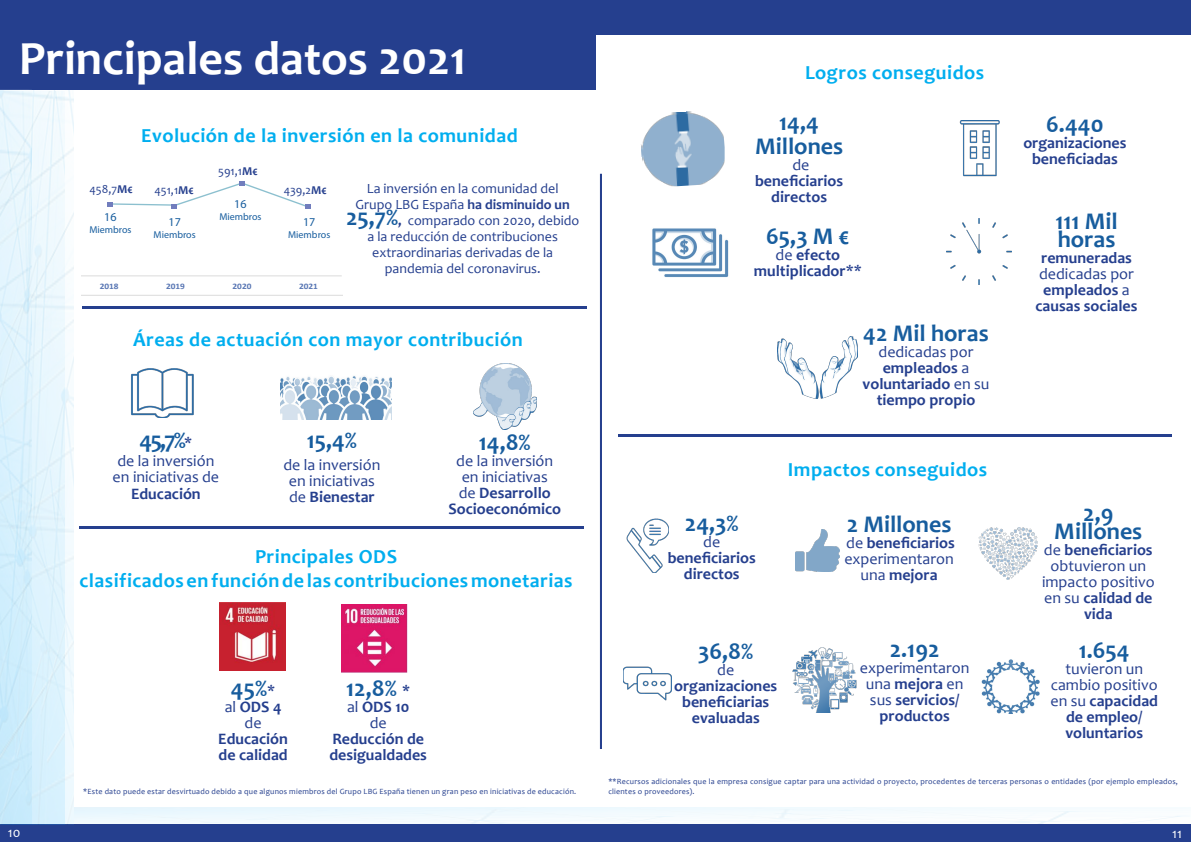
<style>
.page{position:relative;width:1191px;height:842px;background:#fff}
.page>*{position:absolute;margin:0;border:0;box-sizing:border-box;transform-origin:0 0}
.t1{font:700 48px "Candara";color:#fff}
.t2{font:700 24px/18px "Candara";color:#175d9e;text-align:center}
.t3{font:700 20px "Candara";letter-spacing:.025em;color:#00aeef}
.t4{font:700 16px/16px "Candara";color:#253f8e;text-align:center}
.t5{font:16px/16px "Candara";color:#253f8e;text-align:center}
.t6{font:14px/16px "Candara";color:#253f8e;text-align:center}
.t7{font:14px "Candara";color:#fff}
.t8{font:12px "Candara";color:#253f8e}
.t9{font:12px "Myriad Pro";color:#175d9e}
.t10{font:10px "Myriad Pro";color:#175d9e}
.t11{font:700 8.4px "Calibri";letter-spacing:-.005em;color:#5775b3;scale:1.11 1}
.t12{font:8px/9.6px "Candara";letter-spacing:.025em;color:#253f8e}
.s1{font-weight:700}
.s2{font-weight:700;font-size:24px;color:#175d9e}
.s3{font-weight:400;font-size:16px;color:#253f8e}
.s4{font-weight:400}
.s5{font-size:16px;color:#253f8e}
</style>
<div class="page">
<div style="left:0;top:0;width:595px;height:90px;background:#253f8e"></div>
<div style="left:594px;top:0;width:597px;height:35px;background:#253f8e"></div>
<hr style="left:600px;top:174px;width:2px;height:575px;background:#253f8e">
<div style="left:0;top:824px;width:1191px;height:18px;background:#253f8e"></div>
<hr style="left:80px;top:526px;width:504px;height:2px;background:#253f8e">
<hr style="left:82px;top:306px;width:504px;height:2px;background:#253f8e">
<hr style="left:618px;top:435px;width:553px;height:2px;background:#253f8e">
<img style="left:220px;top:602px;width:66px;height:68px">
<img style="left:342px;top:604px;width:65px;height:68px">
<img style="left:652px;top:228px;width:77px;height:49px">
<img style="left:777px;top:336px;width:80px;height:63px">
<img style="left:959px;top:121px;width:41px;height:56px">
<img style="left:641px;top:111px;width:83px;height:76px">
<img style="left:946px;top:218px;width:65px;height:67px">
<img style="left:473px;top:363px;width:63px;height:67px">
<img style="left:281px;top:376px;width:111px;height:44px">
<img style="left:131px;top:368px;width:63px;height:49px">
<img style="left:626px;top:518px;width:42px;height:55px">
<img style="left:795px;top:530px;width:44px;height:42px">
<img style="left:981px;top:659px;width:58px;height:54px">
<img style="left:979px;top:528px;width:58px;height:52px">
<img style="left:792px;top:647px;width:65px;height:65px">
<img style="left:624px;top:666px;width:47px;height:35px">
<img style="left:0;top:91px;width:73px;height:733px">
<svg style="left:81px;top:181px;width:261px;height:96px"></svg>
<p class="t1" style="left:19px;top:28px;width:449px">Principales datos 2021</p>
<p class="t8" style="left:89px;top:181px;width:45px">458,7<span class="s1">M€</span></p>
<p class="t9" style="left:104px;top:210px;width:14px">16</p>
<p class="t10" style="left:89px;top:224px;width:44px">Miembros</p>
<p class="t3" style="left:141px;top:123px;width:378px">Evolución de la inversión en la comunidad</p>
<p class="t8" style="left:154px;top:183px;width:41px">451,1<span class="s1">M€</span></p>
<p class="t9" style="left:168px;top:215px;width:14px">17</p>
<p class="t10" style="left:154px;top:229px;width:44px">Miembros</p>
<p class="t8" style="left:218px;top:163px;width:41px">591,1<span class="s1">M€</span></p>
<p class="t9" style="left:234px;top:197px;width:14px">16</p>
<p class="t10" style="left:219px;top:211px;width:44px">Miembros</p>
<p class="t8" style="left:284px;top:183px;width:45px">439,2<span class="s1">M€</span></p>
<p class="t9" style="left:303px;top:215px;width:14px">17</p>
<p class="t10" style="left:288px;top:229px;width:44px">Miembros</p>
<p class="t6" style="left:346px;top:181px;width:235px">La inversión en la comunidad del<br>Grupo LBG España <span class="s1">ha disminuido un<br></span><span class="s2">25,7%</span><span class="s1">,</span> comparado con 2020, debido a la reducción de contribuciones extraordinarias derivadas de la pandemia del coronavirus.</p>
<p class="t11" style="left:100px;top:280px;width:18px">2018</p>
<p class="t11" style="left:166px;top:280px;width:18px">2019</p>
<p class="t11" style="left:233px;top:280px;width:18px">2020</p>
<p class="t11" style="left:299px;top:280px;width:18px">2021</p>
<p class="t3" style="left:133px;top:327px;width:391px">Áreas de actuación con mayor contribución</p>
<p class="t2" style="left:140px;top:431px;width:54px">45,7%<span class="s3">*</span></p>
<p class="t5" style="left:117px;top:452px;width:98px">de la inversión</p>
<p class="t5" style="left:113px;top:468px;width:108px;line-height:16.8px">en iniciativas de<br><span class="s1">Educación</span></p>
<p class="t2" style="left:307px;top:431px;width:52px">15,4%</p>
<p class="t5" style="left:283px;top:456px;width:98px">de la inversión</p>
<p class="t5" style="left:289px;top:472px;width:88px;text-align:left">en iniciativas de <span class="s1">Bienestar</span></p>
<p class="t2" style="left:479px;top:433px;width:53px">14,8%</p>
<p class="t5" style="left:456px;top:452px;width:98px">de la inversión</p>
<p class="t4" style="left:448px;top:468px;width:114px"><span class="s4">en iniciativas<br>de</span> Desarrollo<br>Socioeconómico</p>
<p class="t3" style="left:255px;top:544px;width:144px">Principales ODS</p>
<p class="t3" style="left:79px;top:568px;width:494px">clasificados en función de las contribuciones monetarias</p>
<p class="t2" style="left:231px;top:679px;width:46px">45%<span class="s3">*</span></p>
<p class="t4" style="left:225px;top:699px;width:58px"><span class="s4">al</span> ODS 4</p>
<p class="t5" style="left:245px;top:715px;width:19px">de</p>
<p class="t4" style="left:218px;top:731px;width:71px">Educación</p>
<p class="t4" style="left:219px;top:747px;width:71px">de calidad</p>
<p class="t2" style="left:346px;top:679px;width:65px">12,8% <span class="s5">*</span></p>
<p class="t4" style="left:347px;top:699px;width:64px"><span class="s4">al</span> ODS 10</p>
<p class="t4" style="left:329px;top:715px;width:99px"><span class="s4">de<br></span>Reducción de desigualdades</p>
<p class="t3" style="left:805px;top:60px;width:181px">Logros conseguidos</p>
<p class="t2" style="left:755px;top:110px;width:90px;line-height:24px">14,4<br>Millones</p>
<p class="t5" style="left:792px;top:157px;width:19px">de</p>
<p class="t4" style="left:755px;top:172px;width:90px">beneficiarios directos</p>
<p class="t2" style="left:766px;top:227px;width:85px">65,3 M €</p>
<p class="t4" style="left:754px;top:246px;width:109px"><span class="s4">de</span> efecto multiplicador<span class="s4">**</span></p>
<p class="t2" style="left:863px;top:324px;width:127px">42 Mil horas</p>
<p class="t4" style="left:862px;top:344px;width:128px"><span class="s4">dedicadas por </span>empleados <span class="s4">a </span>voluntariado <span class="s4">en su </span>tiempo propio</p>
<p class="t2" style="left:685px;top:513px;width:55px">24,3%</p>
<p class="t4" style="left:667px;top:533px;width:90px"><span class="s4">de </span>beneficiarios directos</p>
<p class="t3" style="left:788px;top:457px;width:201px">Impactos conseguidos</p>
<p class="t2" style="left:846px;top:515px;width:106px">2 Millones</p>
<p class="t5" style="left:844px;top:534px;width:112px">de <span class="s1">beneficiarios </span>experimentaron una <span class="s1">mejora</span></p>
<p class="t2" style="left:698px;top:642px;width:57px">36,8%</p>
<p class="t4" style="left:674px;top:661px;width:105px"><span class="s4">de </span>organizaciones beneficiarias evaluadas</p>
<p class="t2" style="left:889px;top:640px;width:51px">2.192</p>
<p class="t4" style="left:860px;top:660px;width:111px"><span class="s4">experimentaron una</span> mejora <span class="s4">en sus</span> servicios/ productos</p>
<p class="t2" style="left:1046px;top:115px;width:59px">6.440</p>
<p class="t4" style="left:1023px;top:135px;width:105px">organizaciones beneficiadas</p>
<p class="t2" style="left:1055px;top:211px;width:64px;text-align:left">111 Mil horas</p>
<p class="t4" style="left:1035px;top:249px;width:103px">remuneradas <span class="s4">dedicadas por </span>empleados <span class="s4">a </span>causas sociales</p>
<p class="t2" style="left:1054px;top:504px;width:90px">2,9<br>Millones</p>
<p class="t5" style="left:1042px;top:542px;width:114px">de <span class="s1">beneficiarios </span>obtuvieron un impacto positivo en su <span class="s1">calidad de vida</span></p>
<p class="t2" style="left:1078px;top:641px;width:52px">1.654</p>
<p class="t4" style="left:1050px;top:660px;width:109px"><span class="s4">tuvieron un cambio positivo en su</span> capacidad de empleo/ voluntarios</p>
<p class="t7" style="left:8px;top:824px;width:14px">10</p>
<p class="t12" style="left:83px;top:786px;width:494px">*Este dato puede estar desvirtuado debido a que algunos miembros del Grupo LBG España tienen un gran peso en iniciativas de educación.</p>
<p class="t12" style="left:608px;top:777px;width:571px">**Recursos adicionales que la empresa consigue captar para una actividad o proyecto, procedentes de terceras personas o entidades (por ejemplo empleados, clientes o proveedores).</p>
<p class="t7" style="left:1172px;top:825px;width:11px">11</p>
</div>
